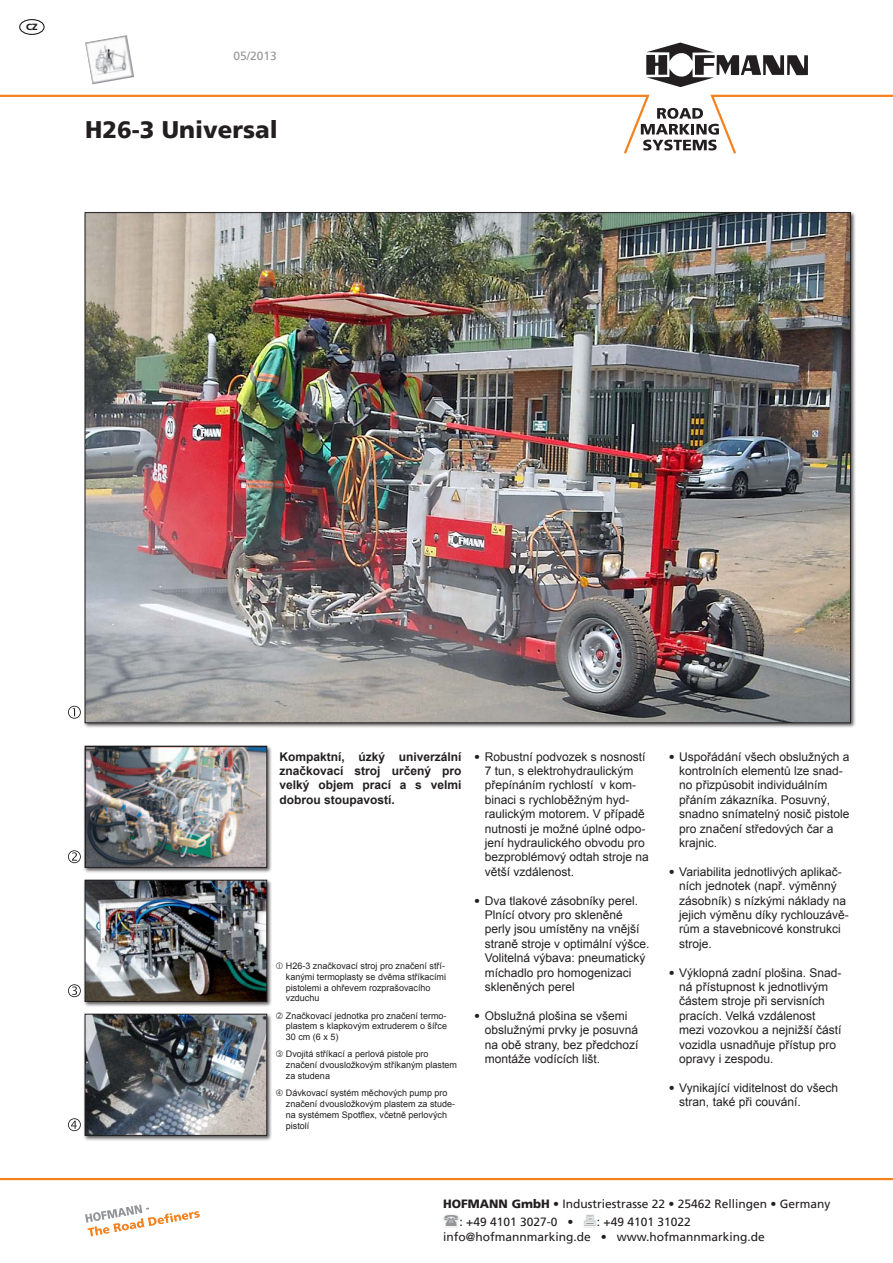
<style>
.page{position:relative;width:893px;height:1263px;background:#fff}
.page>*{position:absolute;margin:0;border:0;box-sizing:border-box;transform-origin:0 0}
.t1{font:900 24px "Frutiger";color:#231f20}
.Sprechpunkte{font:12px/14.4px "Arial";color:#231f20}
.t2{font:12px "Frutiger";color:#231f20}
.Bildsub{font:700 12px/14.4px "Arial";color:#231f20;text-align:justify}
.t3{font:12px "Frutiger";color:#939598}
.t4{font:9px/10.8px "Arial";color:#231f20}
.t5{font:900 9px "Frutiger";color:#231f20}
.s1{font-family:"Frutiger";font-weight:900}
.s2{font-family:"Frutiger"}
.s3{font-weight:900}
</style>
<div class="page">
<svg style="left:646px;top:43px;width:162px;height:44px"></svg>
<svg style="left:0;top:94px;width:893px;height:60px"></svg>
<hr style="left:0;top:1178px;width:893px;height:2px;background:#f58220">
<svg style="left:85px;top:1204px;width:115px;height:32px"></svg>
<img style="left:85px;top:35px;width:49px;height:49px">
<div style="left:84px;top:745px;width:189px;height:128px;background:#231f20;opacity:.75"></div>
<img style="left:87px;top:748px;width:178px;height:117px">
<div style="left:85px;top:746px;width:182px;height:121px;border:1px solid #231f20"></div>
<svg style="left:68px;top:1118px;width:13px;height:13px"></svg>
<svg style="left:68px;top:984px;width:13px;height:13px"></svg>
<svg style="left:68px;top:850px;width:13px;height:13px"></svg>
<svg style="left:68px;top:706px;width:13px;height:13px"></svg>
<div style="left:19px;top:19px;width:26px;height:16px;border:1px solid #231f20;border-radius:50%"></div>
<img style="left:87px;top:214px;width:762px;height:507px">
<div style="left:84px;top:879px;width:189px;height:128px;background:#231f20;opacity:.75"></div>
<img style="left:87px;top:882px;width:178px;height:117px">
<div style="left:85px;top:880px;width:182px;height:121px;border:1px solid #231f20"></div>
<div style="left:84px;top:1013px;width:189px;height:128px;background:#231f20;opacity:.75"></div>
<img style="left:87px;top:1016px;width:178px;height:117px">
<div style="left:85px;top:1014px;width:182px;height:121px;border:1px solid #231f20"></div>
<svg style="left:443px;top:1214px;width:17px;height:14px"></svg>
<svg style="left:583px;top:1214px;width:14px;height:14px"></svg>
<p class="t5" style="left:26px;top:21px;width:13px">CZ</p>
<p class="t3" style="left:233px;top:49px;width:45px">05/2013</p>
<p class="t1" style="left:85px;top:115px;width:194px">H26-3 Universal</p>
<p class="Bildsub" style="left:280px;top:749px;width:183px">Kompaktní, úzký univerzální značkovací stroj určený pro velký objem prací a s velmi dobrou stoupavostí.</p>
<p class="Sprechpunkte" style="left:485px;top:749px;width:166px;text-indent:-11px"><span class="s1">•</span> Robustní podvozek s nosností<br>7 tun, s elektrohydraulickým přepínáním rychlostí v kom&shy;binaci s rychloběžným hyd&shy;raulickým motorem<span class="s2">.</span> V případě nutnosti je možné úplné odpo&shy;jení hydraulického obvodu pro bezproblémový odtah stroje na větší vzdálenost.</p>
<p class="Sprechpunkte" style="left:485px;top:893px;width:166px;text-indent:-11px"><span class="s2">•</span> Dva tlakové zásobníky perel.<br>Plnící otvory pro skleněné perly jsou umístěny na vnější straně stroje v optimální výšce.<br>Volitelná výbava: pneumatický míchadlo pro homogenizaci skleněných perel</p>
<p class="Sprechpunkte" style="left:485px;top:1008px;width:155px;text-indent:-11px"><span class="s2">•</span> Obslužná plošina se všemi obslužnými prvky je posuvná na obě strany, bez předchozí montáže vodících lišt.</p>
<p class="t4" style="left:286px;top:960px;width:162px">H26-3 značkovací stroj pro značení stří&shy;kanými termoplasty se dvěma stříkacími pistolemi a ohřevem rozprašovacího vzduchu</p>
<p class="t4" style="left:286px;top:1010px;width:163px;text-align:justify">Značkovací jednotka pro značení termo&shy;plastem s klapkovým extruderem o šířce 30 cm (6 x 5)</p>
<p class="t4" style="left:286px;top:1049px;width:173px">Dvojitá stříkací a perlová pistole pro značení dvousložkovým stříkaným plastem za studena</p>
<p class="t4" style="left:286px;top:1088px;width:171px">Dávkovací systém měchových pump pro značení dvousložkovým plastem za stude&shy;na systémem Spotflex, včetně perlových pistolí</p>
<p class="Sprechpunkte" style="left:679px;top:749px;width:172px;text-indent:-11px"><span class="s2">•</span> Uspořádání všech obslužných a kontrolních elementů lze snad&shy;no přizpůsobit individuálním přáním zákazníka. Posuvný, snadno snímatelný nosič pistole pro značení středových čar a krajnic.</p>
<p class="Sprechpunkte" style="left:679px;top:864px;width:171px;text-indent:-11px"><span class="s2">•</span> Variabilita jednotlivých aplikač&shy;ních jednotek (např. výměnný zásobník) s nízkými náklady na jejich výměnu díky rychlouzávě&shy;rům a stavebnicové konstrukci stroje.</p>
<p class="Sprechpunkte" style="left:679px;top:965px;width:164px;text-indent:-11px"><span class="s2">•</span> Výklopná zadní plošina. Snad&shy;ná přístupnost k jednotlivým částem stroje při servisních pracích. Velká vzdálenost mezi vozovkou a nejnižší částí vozidla usnadňuje přístup pro opravy i zespodu.</p>
<p class="Sprechpunkte" style="left:679px;top:1080px;width:160px;text-indent:-11px"><span class="s2">•</span> Vynikající viditelnost do všech stran, také při couvání.</p>
<p class="t2" style="left:443px;top:1197px;width:389px"><span class="s3">HOFMANN GmbH</span> • Industriestrasse 22 • 25462 Rellingen • Germany</p>
<p class="t2" style="left:460px;top:1215px;width:115px">: +49 4101 3027-0 •</p>
<p class="t2" style="left:597px;top:1215px;width:95px">: +49 4101 31022</p>
<p class="t2" style="left:443px;top:1229px;width:323px">info@hofmannmarking.de • www.hofmannmarking.de</p>
</div>
